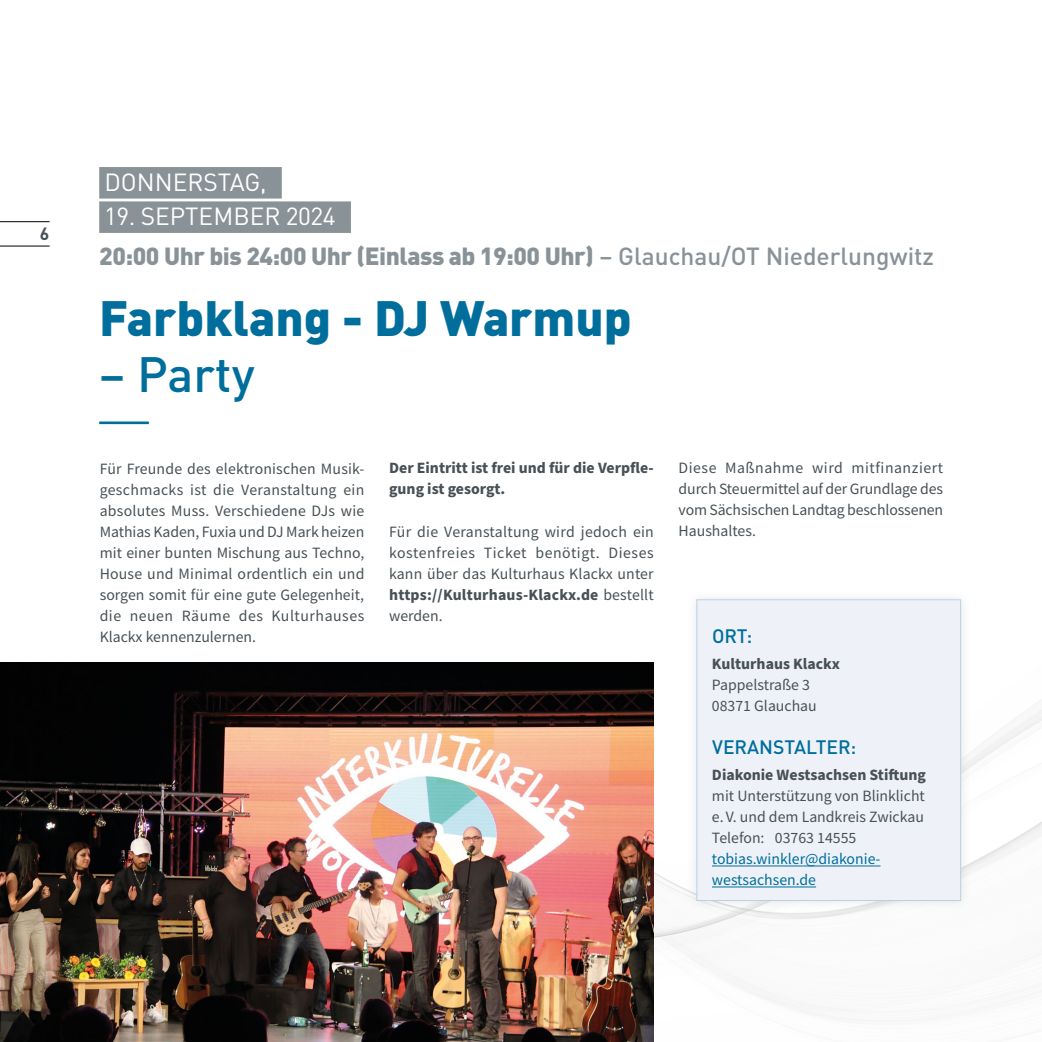
<style>
.page{position:relative;width:1042px;height:1042px;background:#fff}
.page>*{position:absolute;margin:0;border:0;box-sizing:border-box;transform-origin:0 0}
.t1{font:900 49px "DIN Pro";color:#006e9c}
.t2{font:500 49px "DIN Pro";color:#006e9c}
.t3{font:900 24.5px/39.4px "DIN Pro";letter-spacing:-.02em;color:#899297}
.t4{font:24.5px "DIN Pro";color:#fff}
.t5{font:500 19.25px "DIN Pro";color:#006e9c}
.t6{font:700 17.5px "DIN Pro";color:#485156}
.t7{font:15.75px/21px "Source Sans Pro";color:#485156;text-align:justify}
.t8{font:700 15.75px/21px "Source Sans Pro";color:#485156}
.t9{font:15.75px/21px "Source Sans Pro";color:#006e9c}
.s1{font-weight:400;color:#fff}
.s2{font-weight:500}
.s3{font-weight:700}
</style>
<div class="page">
<img style="left:0;top:662px;width:653px;height:380px">
<div style="left:99px;top:167px;width:183px;height:32px;background:#899297"></div>
<div style="left:99px;top:201px;width:252px;height:32px;background:#899297"></div>
<hr style="left:99px;top:421px;width:50px;height:3px;background:#006e9c">
<div style="left:686px;top:589px;width:285px;height:322px;background:#717e86;opacity:.2"></div>
<div style="left:697px;top:600px;width:263px;height:300px;background:#eef2f8"></div>
<hr style="left:712px;top:865px;width:168px;height:1px;background:#006e9c">
<hr style="left:712px;top:886px;width:104px;height:1px;background:#006e9c">
<div style="left:696px;top:599px;width:265px;height:302px;border:1px solid #bdcfe1"></div>
<hr style="left:0;top:246px;width:50px;height:1px;background:#000">
<hr style="left:0;top:221px;width:50px;height:1px;background:#000">
<p class="t6" style="left:40px;top:219px;width:11px">6</p>
<h2 class="t4" style="left:104px;top:163px;width:164px">DONN ERSTAG,</h2>
<h2 class="t3" style="left:99px;top:194px;width:836px"><span class="s1">19. SEPTEMBER 2024<br></span>20:00 Uhr bis 24:00 Uhr (Einlass ab 19:00 Uhr) <span class="s2">– Glauchau/OT Niederlungwitz</span></h2>
<h1 class="t1" style="left:99px;top:276px;width:534px">Farbklang - DJ Warmup</h1>
<h1 class="t2" style="left:99px;top:334px;width:157px">– Party</h1>
<p class="t7" style="left:100px;top:458px;width:266px">Für Freunde des elektronischen Musik&shy;geschmacks ist die Veranstaltung ein absolutes Muss. Verschiedene DJs wie Mathias Kaden, Fuxia und DJ Mark heizen mit einer bunten Mischung aus Techno, House und Minimal ordentlich ein und sorgen somit für eine gute Gelegenheit, die neuen Räume des Kulturhauses Klackx kennenzulernen.</p>
<p class="t8" style="left:389px;top:458px;width:266px">Der Eintritt ist frei und für die Verpfle&shy;gung ist gesorgt.</p>
<p class="t7" style="left:389px;top:521px;width:266px">Für die Veranstaltung wird jedoch ein kostenfreies Ticket benötigt. Dieses kann über das Kulturhaus Klackx unter <span class="s3">https://Kulturhaus-Klackx.de</span> bestellt werden.</p>
<p class="t7" style="left:678px;top:458px;width:266px">Diese Maßnahme wird mitfinanziert durch Steuermittel auf der Grundlage des vom Sächsischen Landtag beschlossenen Haushaltes.</p>
<p class="t5" style="left:712px;top:621px;width:42px">ORT:</p>
<p class="t8" style="left:712px;top:654px;width:129px">Kulturhaus Klackx</p>
<p class="t7" style="left:712px;top:674px;width:106px">Pappelstraße 3<br>08371 Glauchau</p>
<p class="t5" style="left:712px;top:732px;width:146px">VERANSTALTER:</p>
<p class="t8" style="left:712px;top:765px;width:215px">Diakonie Westsachsen Stiftung</p>
<p class="t7" style="left:712px;top:785px;width:214px">mit Unterstützung von Blinklicht e.V. und dem Landkreis Zwickau Telefon: 03763 14555</p>
<p class="t9" style="left:712px;top:848px;width:170px">tobias.winkler@diakonie&shy;westsachsen.de</p>
</div>
